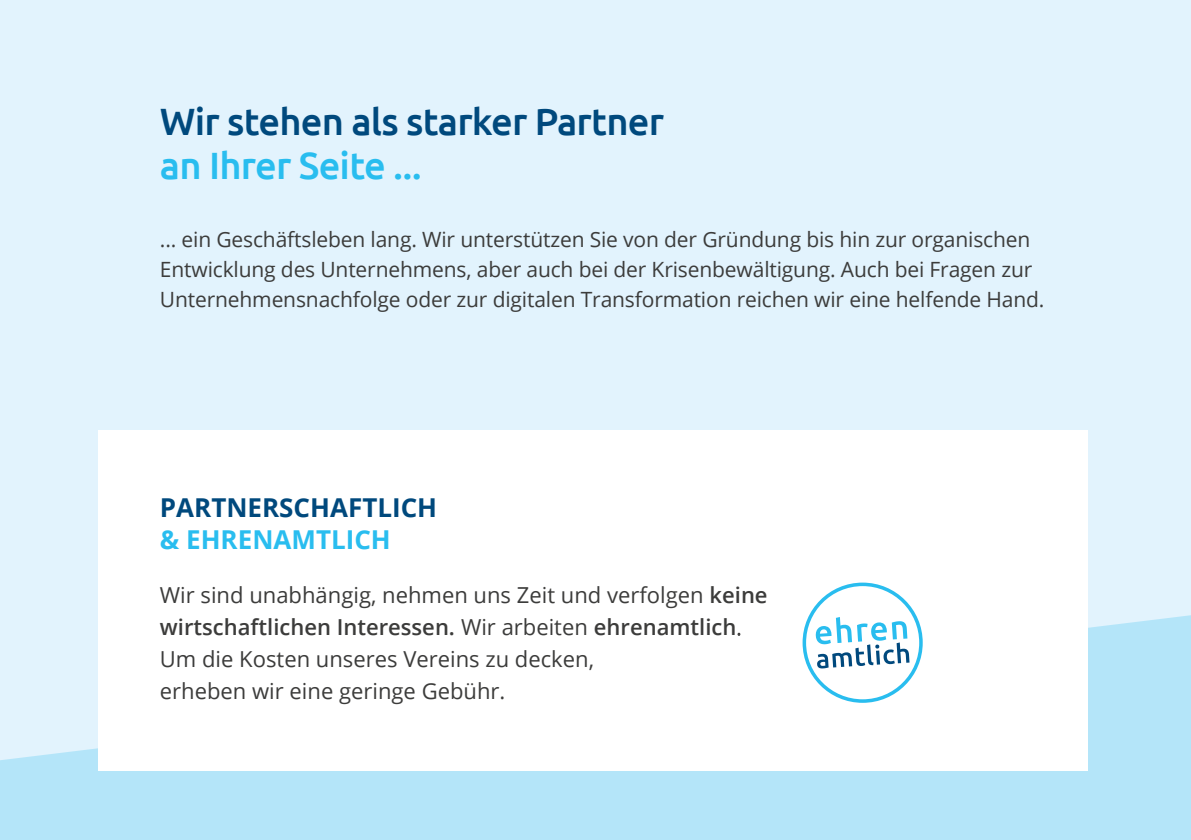
<style>
.page{position:relative;width:1191px;height:840px;background:#fff}
.page>*{position:absolute;margin:0;border:0;box-sizing:border-box;transform-origin:0 0}
.t1{font:500 38px "Ubuntu";letter-spacing:-.02em;color:#00497d}
.t2{font:500 38px "Ubuntu";letter-spacing:-.02em;color:#29bdef}
.t3{font:700 26px "Open Sans";color:#00497d}
.t4{font:700 26px "Open Sans";color:#29bdef}
.t5{font:22px/32px "Open Sans";color:#3c3c3b}
.t6{font:21px/30px "Open Sans";letter-spacing:-.005em;color:#3c3c3b}
.s1{font-weight:600}
.s2{font-weight:300}
</style>
<div class="page">
<div style="left:0;top:0;width:1191px;height:839px;background:#e2f3fd"></div>
<svg style="left:0;top:542px;width:1191px;height:297px;fill:#b4e5f9"></svg>
<div style="left:98px;top:429px;width:989px;height:341px;background:#fff"></div>
<div style="left:802px;top:582px;width:120px;height:120px;border:4px solid #29bdef;border-radius:50%"></div>
<svg style="left:815px;top:617px;width:94px;height:51px"></svg>
<h1 class="t1" style="left:160px;top:97px;width:505px">Wir stehen als starker Partner</h1>
<h1 class="t2" style="left:160px;top:141px;width:263px">an Ihrer Seite ...</h1>
<p class="t6" style="left:160px;top:224px;width:886px">... ein Geschäftsleben lang. Wir unterstützen Sie von der Gründung bis hin zur organischen<br>Entwicklung des Unternehmens, aber auch bei der Krisenbewältigung. Auch bei Fragen zur<br>Unternehmensnachfolge oder zur digitalen Transformation reichen wir eine helfende Hand.</p>
<p class="t3" style="left:160px;top:489px;width:279px">PARTNERSCHAFTLICH</p>
<p class="t4" style="left:160px;top:521px;width:232px">&amp; EHRENAMTLICH</p>
<p class="t5" style="left:160px;top:578px;width:609px">Wir sind unabhängig, nehmen uns Zeit und verfolgen <span class="s1">keine wirtschaftlichen Interessen.</span> Wir arbeiten <span class="s1">ehrenamtlich</span><span class="s2">.<br></span>Um die Kosten unseres Vereins zu decken,<br>erheben wir eine geringe Gebühr.</p>
</div>
